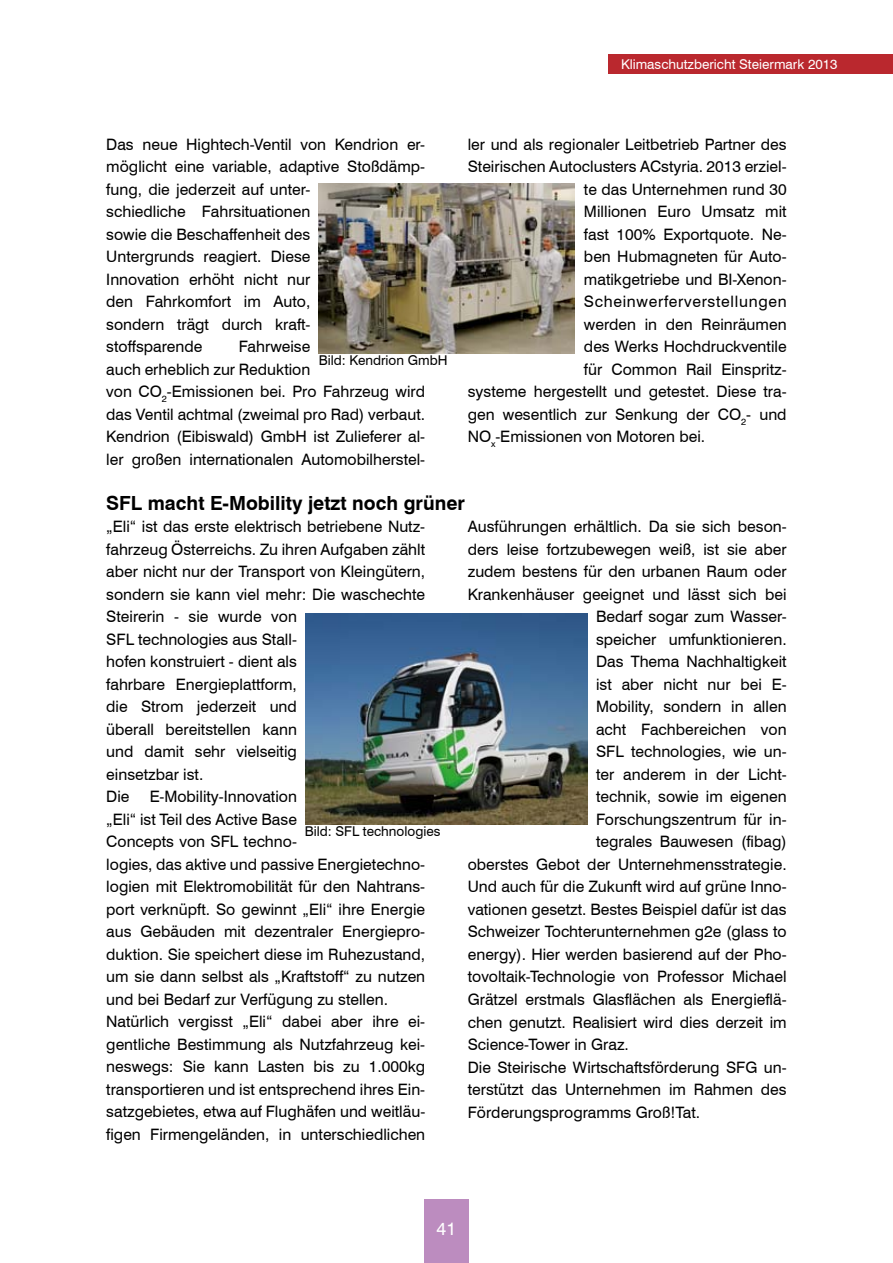
<style>
.page{position:relative;width:893px;height:1263px;background:#fff}
.page>*{position:absolute;margin:0;border:0;box-sizing:border-box;transform-origin:0 0}
.t1{font:700 19.5px "Swiss 721 BT";color:#000}
.t2{font:18px "Swiss 721 BT";color:#fff}
.t3{font:15.75px/22.5px "Swiss 721 BT";color:#000}
.t4{font:15.75px "Swiss 721 BT";letter-spacing:.045em;color:#000}
.t5{font:13.5px "Swiss 721 BT";color:#000}
.t6{font:13.5px "Swiss 721 BT";color:#fff}
</style>
<div class="page">
<div style="left:424px;top:1199px;width:45px;height:64px;background:#bc8cbf"></div>
<div style="left:608px;top:54px;width:285px;height:19px;background:#ba282e"></div>
<img style="left:319px;top:183px;width:255px;height:170px">
<img style="left:306px;top:613px;width:281px;height:212px">
<p class="t6" style="left:621px;top:56px;width:218px">Klimaschutzbericht Steiermark 2013</p>
<p class="t3" style="left:106px;top:133px;width:320px">Das neue Hightech-Ventil von Kendrion er&shy;möglicht eine variable, adaptive Stoßdämp&shy;fung, die jederzeit auf unter-<br>schiedliche Fahrsituationen<br>sowie die Beschaffenheit des<br>Untergrunds reagiert. Diese<br>Innovation erhöht nicht nur<br>den Fahrkomfort im Auto,<br>sondern trägt durch kraft-<br>stoffsparende</p>
<p class="t3" style="left:106px;top:335px;width:320px;text-indent:133px">Fahrweise<br>auch erheblich zur Reduktion<br>von CO<sub>2</sub>-Emissionen bei. Pro Fahrzeug wird das Ventil achtmal (zweimal pro Rad) verbaut.<br>Kendrion (Eibiswald) GmbH ist Zulieferer al&shy;ler großen internationalen Automobilherstel-</p>
<p class="t5" style="left:319px;top:352px;width:130px">Bild: Kendrion GmbH</p>
<p class="t3" style="left:468px;top:133px;width:320px">ler und als regionaler Leitbetrieb Partner des</p>
<p class="t3" style="left:468px;top:155px;width:320px">Steirischen Autoclusters ACstyria. 2013 erziel-</p>
<p class="t3" style="left:584px;top:178px;width:204px">te das Unternehmen rund 30</p>
<p class="t3" style="left:584px;top:200px;width:204px">Millionen Euro Umsatz mit</p>
<p class="t3" style="left:584px;top:223px;width:204px">fast 100% Exportquote. Ne-</p>
<p class="t3" style="left:584px;top:245px;width:204px">ben Hubmagneten für Auto-</p>
<p class="t3" style="left:584px;top:268px;width:204px">matikgetriebe und BI-Xenon-</p>
<p class="t4" style="left:584px;top:292px;width:204px">Scheinwerferverstellungen</p>
<p class="t3" style="left:584px;top:313px;width:204px">werden in den Reinräumen</p>
<p class="t3" style="left:584px;top:335px;width:204px">des Werks Hochdruckventile</p>
<p class="t3" style="left:584px;top:358px;width:204px">für Common Rail Einspritz-</p>
<p class="t3" style="left:468px;top:380px;width:320px">systeme hergestellt und getestet. Diese tra-</p>
<p class="t3" style="left:468px;top:403px;width:320px">gen wesentlich zur Senkung der CO<sub>2</sub>- und</p>
<p class="t3" style="left:468px;top:425px;width:239px">NO<sub>x</sub>-Emissionen von Motoren bei.</p>
<p class="t1" style="left:106px;top:491px;width:360px">SFL macht E-Mobility jetzt noch grüner</p>
<p class="t3" style="left:106px;top:515px;width:320px">„Eli“ ist das erste elektrisch betriebene Nutz&shy;fahrzeug Österreichs. Zu ihren Aufgaben zählt aber nicht nur der Transport von Kleingütern, sondern sie kann viel mehr: Die waschechte<br>Steirerin - sie wurde von<br>SFL technologies aus Stall-<br>hofen konstruiert - dient als<br>fahrbare Energieplattform,<br>die Strom jederzeit und<br>überall bereitstellen kann<br>und damit sehr vielseitig<br>einsetzbar ist.<br>Die</p>
<p class="t3" style="left:468px;top:515px;width:320px">Ausführungen erhältlich. Da sie sich beson-</p>
<p class="t3" style="left:468px;top:538px;width:320px">ders leise fortzubewegen weiß, ist sie aber</p>
<p class="t3" style="left:468px;top:560px;width:320px">zudem bestens für den urbanen Raum oder</p>
<p class="t3" style="left:468px;top:583px;width:320px">Krankenhäuser geeignet und lässt sich bei</p>
<p class="t3" style="left:596px;top:605px;width:192px">Bedarf sogar zum Wasser-</p>
<p class="t3" style="left:596px;top:628px;width:192px">speicher umfunktionieren.</p>
<p class="t3" style="left:596px;top:650px;width:192px">Das Thema Nachhaltigkeit</p>
<p class="t3" style="left:596px;top:673px;width:192px">ist aber nicht nur bei E-</p>
<p class="t3" style="left:596px;top:695px;width:192px">Mobility, sondern in allen</p>
<p class="t3" style="left:596px;top:718px;width:192px">acht Fachbereichen von</p>
<p class="t3" style="left:596px;top:740px;width:192px">SFL technologies, wie un-</p>
<p class="t3" style="left:596px;top:763px;width:192px">ter anderem in der Licht-</p>
<p class="t3" style="left:596px;top:785px;width:192px">technik, sowie im eigenen</p>
<p class="t3" style="left:596px;top:808px;width:192px">Forschungszentrum für in-</p>
<p class="t3" style="left:596px;top:830px;width:192px">tegrales Bauwesen (fibag)</p>
<p class="t3" style="left:468px;top:853px;width:320px">oberstes Gebot der Unternehmensstrategie.</p>
<p class="t3" style="left:468px;top:875px;width:320px">Und auch für die Zukunft wird auf grüne Inno-</p>
<p class="t3" style="left:468px;top:898px;width:320px">vationen gesetzt. Bestes Beispiel dafür ist das</p>
<p class="t3" style="left:468px;top:920px;width:320px">Schweizer Tochterunternehmen g2e (glass to</p>
<p class="t3" style="left:468px;top:943px;width:320px">energy). Hier werden basierend auf der Pho-</p>
<p class="t3" style="left:468px;top:965px;width:320px">tovoltaik-Technologie von Professor Michael</p>
<p class="t3" style="left:468px;top:988px;width:320px">Grätzel erstmals Glasflächen als Energieflä-</p>
<p class="t3" style="left:468px;top:1010px;width:320px">chen genutzt. Realisiert wird dies derzeit im</p>
<p class="t3" style="left:468px;top:1033px;width:163px">Science-Tower in Graz.</p>
<p class="t3" style="left:468px;top:1055px;width:320px">Die Steirische Wirtschaftsförderung SFG un-</p>
<p class="t3" style="left:468px;top:1078px;width:320px">terstützt das Unternehmen im Rahmen des</p>
<p class="t3" style="left:468px;top:1100px;width:234px">Förderungsprogramms Groß!Tat.</p>
<p class="t3" style="left:106px;top:785px;width:320px;text-indent:43px">E-Mobility-Innovation<br>„Eli“ ist Teil des Active Base<br>Concepts von SFL techno-<br>logies, das aktive und passive Energietechno&shy;logien mit Elektromobilität für den Nahtrans&shy;port verknüpft. So gewinnt „Eli“ ihre Energie aus Gebäuden mit dezentraler Energiepro&shy;duktion. Sie speichert diese im Ruhezustand, um sie dann selbst als „Kraftstoff“ zu nutzen und bei Bedarf zur Verfügung zu stellen.<br>Natürlich vergisst „Eli“ dabei aber ihre ei&shy;gentliche Bestimmung als Nutzfahrzeug kei&shy;neswegs: Sie kann Lasten bis zu 1.000kg transportieren und ist entsprechend ihres Ein&shy;satzgebietes, etwa auf Flughäfen und weitläu&shy;figen Firmengeländen, in unterschiedlichen</p>
<p class="t5" style="left:305px;top:823px;width:137px">Bild: SFL technologies</p>
<p class="t2" style="left:437px;top:1218px;width:21px">41</p>
</div>
